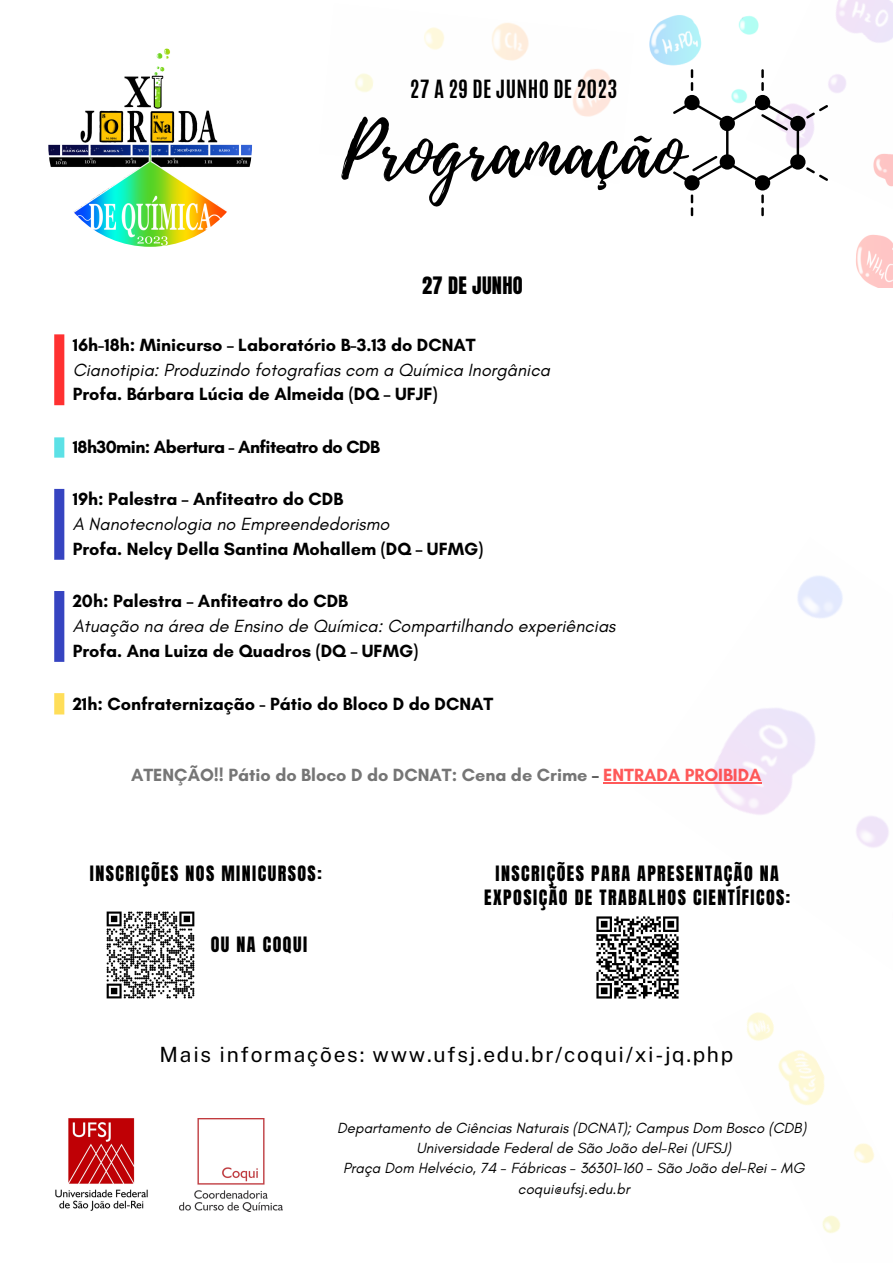
<style>
.page{position:relative;width:893px;height:1264px;background:#fff}
.page>*{position:absolute;margin:0;border:0;box-sizing:border-box;transform-origin:0 0}
.t1{font:75px "Playlist Script";color:#000}
.t2{font:21px "Public Sans";letter-spacing:.08em;color:#000}
.t3{font:700 21px "Antonio";letter-spacing:.015em;color:#000}
.t4{font:20.4px "Anton";letter-spacing:.015em;color:#000}
.t5{font:700 18px "Glacial Indifference";color:#000}
.t6{font:italic 18px "Glacial Indifference";color:#000}
.t7{font:18px/24.8px "Anton";letter-spacing:.08em;color:#000;text-align:center}
.t8{font:700 18px "Glacial Indifference";color:#545454}
.t9{font:700 18px "Glacial Indifference";letter-spacing:-.03em;color:#000}
.t10{font:italic 15px "Glacial Indifference";color:#000}
.s1{color:#000}
.s2{color:#ff3131}
</style>
<div class="page">
<img style="left:355px;top:23px;width:257px;height:94px">
<img style="left:828px;top:0;width:64px;height:93px">
<img style="left:649px;top:15px;width:110px;height:51px">
<img style="left:747px;top:1012px;width:127px;height:221px">
<img style="left:856px;top:153px;width:36px;height:135px">
<div style="left:54px;top:489px;width:10px;height:70px;background:#3644c1"></div>
<div style="left:54px;top:591px;width:10px;height:71px;background:#3644c1"></div>
<img style="left:48px;top:43px;width:204px;height:204px;border-radius:50%">
<svg style="left:673px;top:69px;width:155px;height:147px"></svg>
<div style="left:54px;top:334px;width:10px;height:71px;background:#ff3131"></div>
<div style="left:54px;top:437px;width:10px;height:20px;background:#5ce1e6"></div>
<div style="left:54px;top:693px;width:10px;height:21px;background:#ffde59"></div>
<img style="left:633px;top:576px;width:256px;height:272px">
<img style="left:55px;top:1118px;width:93px;height:93px">
<img style="left:180px;top:1118px;width:102px;height:93px">
<img style="left:106px;top:911px;width:89px;height:88px">
<img style="left:596px;top:916px;width:83px;height:83px">
<hr style="left:603px;top:782px;width:158px;height:1px;background:#ff3131">
<p class="t3" style="left:410px;top:74px;width:209px">27 A 29 DE JUNHO DE 2023</p>
<p class="t1" style="left:341px;top:97px;width:343px">Programação</p>
<p class="t4" style="left:422px;top:271px;width:102px">27 DE JUNHO</p>
<p class="t5" style="left:73px;top:334px;width:404px">16h-18h: Minicurso – Laboratório B-3.13 do DCNAT</p>
<p class="t6" style="left:73px;top:358px;width:479px">Cianotipia: Produzindo fotografias com a Química Inorgânica</p>
<p class="t5" style="left:73px;top:383px;width:366px">Profa. Bárbara Lúcia de Almeida (DQ – UFJF)</p>
<p class="t9" style="left:73px;top:436px;width:309px">18h30min: Abertura - Anfiteatro do CDB</p>
<p class="t5" style="left:73px;top:488px;width:272px">19h: Palestra – Anfiteatro do CDB</p>
<p class="t6" style="left:73px;top:513px;width:318px">A Nanotecnologia no Empreendedorismo</p>
<p class="t5" style="left:73px;top:537px;width:412px">Profa. Nelcy Della Santina Mohallem (DQ – UFMG)</p>
<p class="t5" style="left:73px;top:590px;width:277px">20h: Palestra – Anfiteatro do CDB</p>
<p class="t6" style="left:73px;top:615px;width:544px">Atuação na área de Ensino de Química: Compartilhando experiências</p>
<p class="t5" style="left:73px;top:640px;width:347px">Profa. Ana Luiza de Quadros (DQ – UFMG)</p>
<p class="t5" style="left:73px;top:692px;width:422px">21h: Confraternização - Pátio do Bloco D do DCNAT</p>
<p class="t8" style="left:131px;top:764px;width:632px">ATENÇÃO!! Pátio do Bloco D do DCNAT: Cena de Crime <span class="s1">–</span> <span class="s2">ENTRADA PROIBIDA</span></p>
<p class="t7" style="left:90px;top:861px;width:233px">INSCRIÇÕES NOS MINICURSOS:</p>
<p class="t7" style="left:211px;top:932px;width:98px">OU NA COQUI</p>
<p class="t7" style="left:484px;top:861px;width:307px">INSCRIÇÕES PARA APRESENTAÇÃO NA<br>EXPOSIÇÃO DE TRABALHOS CIENTÍFICOS:</p>
<p class="t2" style="left:159px;top:1041px;width:575px">Mais informações: www.ufsj.edu.br/coqui/xi-jq.php</p>
<p class="t10" style="left:337px;top:1118px;width:470px">Departamento de Ciências Naturais (DCNAT); Campus Dom Bosco (CDB)</p>
<p class="t10" style="left:416px;top:1138px;width:316px">Universidade Federal de São João del-Rei (UFSJ)</p>
<p class="t10" style="left:343px;top:1158px;width:463px">Praça Dom Helvécio, 74 - Fábricas - 36301-160 - São João del-Rei - MG</p>
<p class="t10" style="left:518px;top:1179px;width:113px">coqui@ufsj.edu.br</p>
</div>
